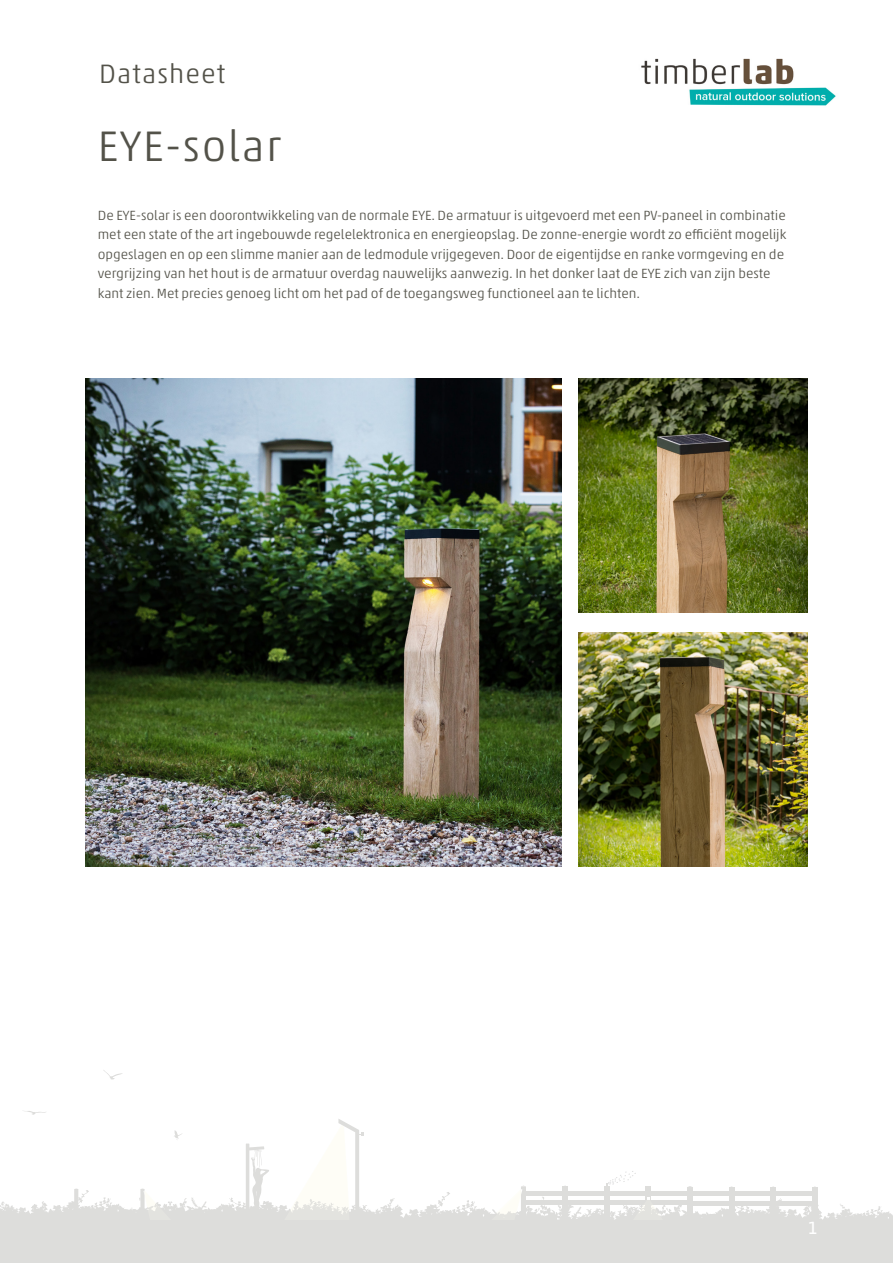
<style>
.page{position:relative;width:893px;height:1263px;background:#fff}
.page>*{position:absolute;margin:0;border:0;box-sizing:border-box;transform-origin:0 0}
.t1{font:300 43.35px "Akko Pro";letter-spacing:.04em;color:#535249}
.t2{font:300 27px "Akko Pro";letter-spacing:.04em;color:#535249}
.t3{font:18px "Akko Pro";color:#fff}
.t4{font:300 13.5px/19.5px "Akko Pro";color:#535249}
</style>
<div class="page">
<svg style="left:0;top:1070px;width:893px;height:150px"></svg>
<svg style="left:248px;top:1125px;width:115px;height:95px"></svg>
<svg style="left:428px;top:1185px;width:98px;height:35px"></svg>
<svg style="left:592px;top:1197px;width:110px;height:23px"></svg>
<svg style="left:139px;top:1190px;width:85px;height:30px"></svg>
<div style="left:0;top:1220px;width:893px;height:43px;background:#dddddb"></div>
<img style="left:641px;top:58px;width:195px;height:48px">
<img style="left:85px;top:379px;width:476px;height:487px">
<img style="left:578px;top:379px;width:230px;height:234px">
<img style="left:578px;top:632px;width:230px;height:234px">
<p class="t2" style="left:99px;top:58px;width:128px">Datasheet</p>
<p class="t1" style="left:98px;top:120px;width:185px">EYE-solar</p>
<p class="t4" style="left:98px;top:205px;width:690px">De EYE-solar is een doorontwikkeling van de normale EYE. De armatuur is uitgevoerd met een PV-paneel in combinatie met een state of the art ingebouwde regelelektronica en energieopslag. De zonne-energie wordt zo efficiënt mogelijk opgeslagen en op een slimme manier aan de ledmodule vrijgegeven. Door de eigentijdse en ranke vormgeving en de vergrijzing van het hout is de armatuur overdag nauwelijks aanwezig. In het donker laat de EYE zich van zijn beste kant zien. Met precies genoeg licht om het pad of de toegangsweg functioneel aan te lichten.</p>
<h3 class="t3" style="left:808px;top:1217px;width:12px">1</h3>
</div>
